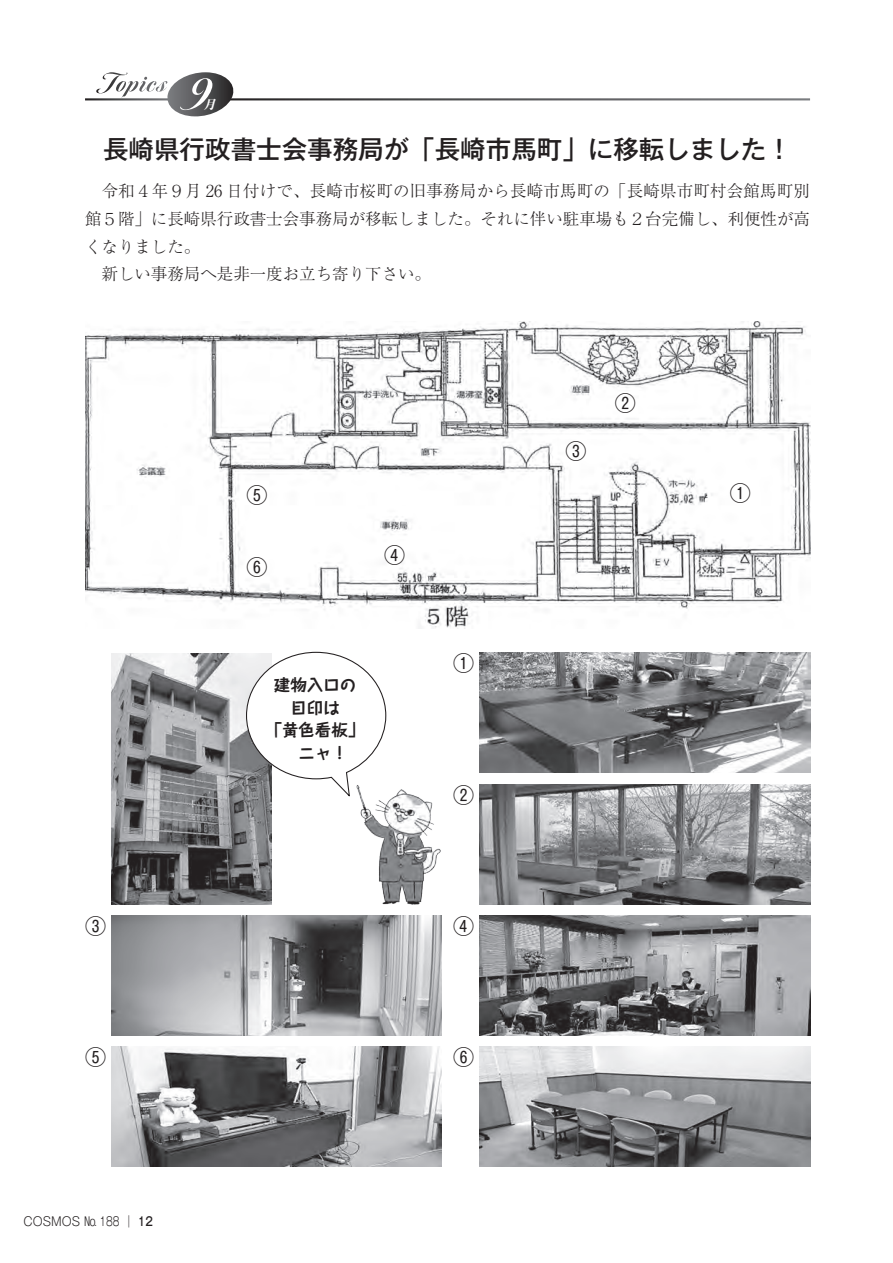
<style>
.page{position:relative;width:893px;height:1263px;background:#fff}
.page>*{position:absolute;margin:0;border:0;box-sizing:border-box;transform-origin:0 0}
.t1{font:500 25.5px "Gothic MB101 Pr 6 N";color:#231f20}
.t2{font:21px "P Gothic MB101 Pr 6 N";color:#231f20}
.t3{font:300 16.5px/27.6px "Ryumin Pr 6 N";color:#231f20;text-align:justify}
.t4{font:700 16.5px "P Taka Hand Std N";color:#231f20}
.t5{font:italic 800 12.3px "Ryumin Pr 6 N";color:#fff}
.t6{font:300 12.15px "Gothic MB101 Pr 6 N";color:#231f20}
.s1{font-weight:500}
</style>
<div class="page">
<img style="left:111px;top:654px;width:160px;height:250px">
<img style="left:479px;top:653px;width:331px;height:120px">
<img style="left:479px;top:784px;width:331px;height:120px">
<img style="left:479px;top:915px;width:331px;height:120px">
<img style="left:111px;top:915px;width:331px;height:120px">
<img style="left:479px;top:1047px;width:331px;height:120px">
<img style="left:111px;top:1047px;width:331px;height:120px">
<img style="left:85px;top:321px;width:725px;height:308px">
<svg style="left:245px;top:651px;width:142px;height:148px"></svg>
<img style="left:356px;top:784px;width:85px;height:120px">
<svg style="left:96px;top:72px;width:140px;height:45px"></svg>
<p class="t5" style="left:203px;top:95px;width:19px">月</p>
<p class="t1" style="left:103px;top:128px;width:690px">長崎県行政書士会事務局が「長崎市馬町」に移転しました！</p>
<p class="t3" style="left:85px;top:176px;width:726px">　令和４年９月 26 日付けで、長崎市桜町の旧事務局から長崎市馬町の「長崎県市町村会館馬町別館５階」に長崎県行政書士会事務局が移転しました。それに伴い駐車場も２台完備し、利便性が高くなりました。</p>
<p class="t3" style="left:85px;top:259px;width:348px">　新しい事務局へ是非一度お立ち寄り下さい。</p>
<p class="t2" style="left:247px;top:478px;width:22px">⑤</p>
<p class="t2" style="left:247px;top:549px;width:22px">⑥</p>
<p class="t2" style="left:384px;top:537px;width:22px">④</p>
<p class="t4" style="left:274px;top:673px;width:84px">建物入口の</p>
<p class="t4" style="left:290px;top:696px;width:51px">目印は</p>
<p class="t4" style="left:266px;top:719px;width:100px">「黄色看板」</p>
<p class="t4" style="left:282px;top:741px;width:67px">　ニャ！</p>
<p class="t2" style="left:453px;top:646px;width:22px">①</p>
<p class="t2" style="left:453px;top:777px;width:22px">②</p>
<p class="t2" style="left:85px;top:908px;width:22px">③</p>
<p class="t2" style="left:453px;top:908px;width:22px">④</p>
<p class="t2" style="left:85px;top:1040px;width:22px">⑤</p>
<p class="t2" style="left:453px;top:1040px;width:22px">⑥</p>
<p class="t6" style="left:24px;top:1211px;width:131px">COSMOS № 188 ｜ <span class="s1">12</span></p>
<p class="t2" style="left:566px;top:433px;width:22px">③</p>
<p class="t2" style="left:615px;top:386px;width:22px">②</p>
<p class="t2" style="left:730px;top:475px;width:22px">①</p>
</div>
